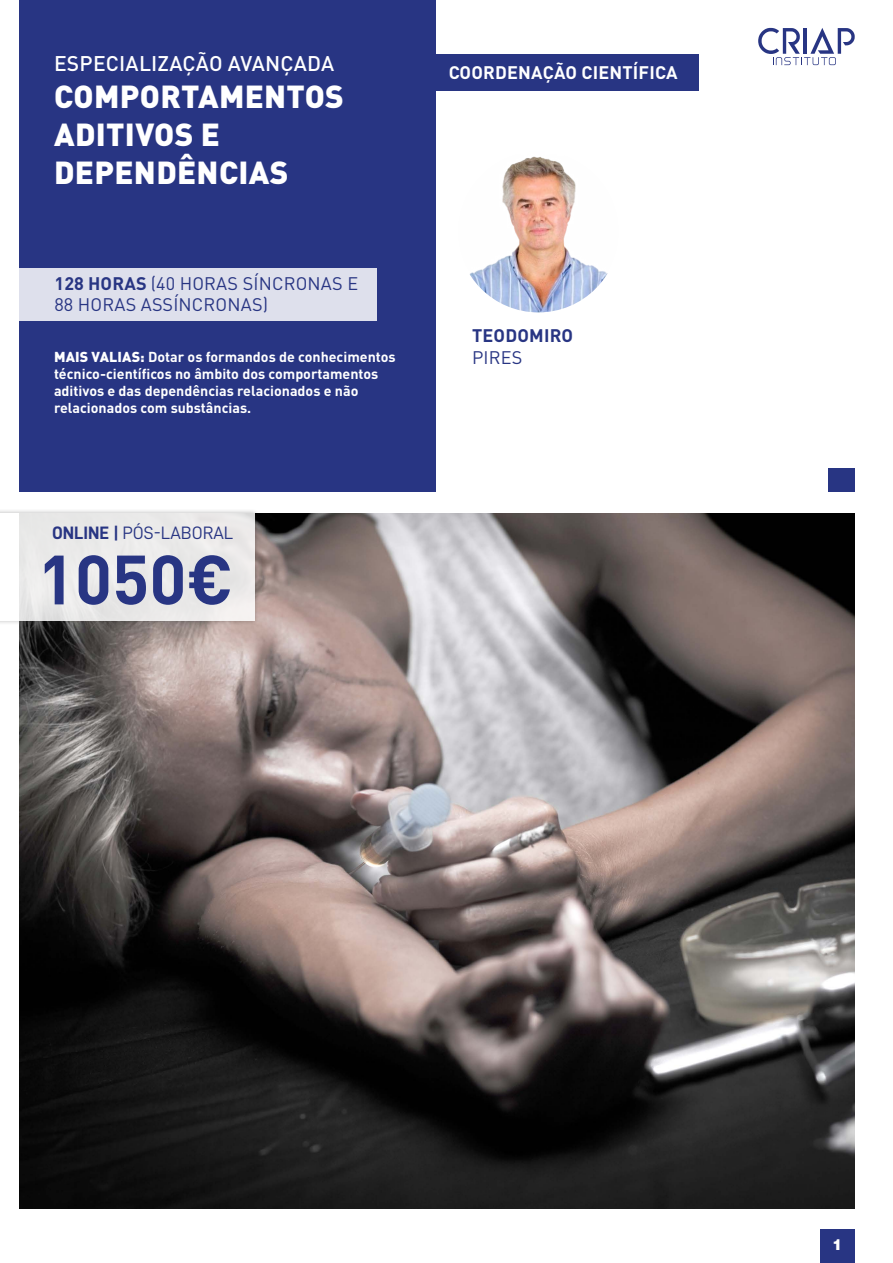
<style>
.page{position:relative;width:893px;height:1263px;background:#fff}
.page>*{position:absolute;margin:0;border:0;box-sizing:border-box;transform-origin:0 0}
.t1{font:700 68.55px "DIN Pro";color:#283583}
.t2{font:900 31.5px/37.8px "DIN Pro";letter-spacing:.01em;color:#fff}
.t3{font:500 21px "DIN Pro";letter-spacing:.01em;color:#fff}
.t4{font:18px/21.6px "DIN Pro";letter-spacing:.01em;color:#283583}
.t5{font:700 18px "DIN Pro";letter-spacing:.01em;color:#fff}
.t6{font:18px "D DIN";color:#283583}
.t7{font:700 18px "DIN Pro";letter-spacing:.01em;color:#283583}
.t8{font:900 15px "Helvetica LT Std";color:#fff}
.t9{font:700 14.25px/17.1px "DIN Pro";color:#fff}
.s1{font-weight:700}
.s2{font-weight:900}
.s3{font-family:"D DIN Bold"}
</style>
<div class="page">
<div style="left:820px;top:1229px;width:35px;height:34px;background:#283583"></div>
<div style="left:424px;top:54px;width:275px;height:37px;background:#283583"></div>
<div style="left:19px;top:0;width:417px;height:492px;background:#283583"></div>
<img style="left:19px;top:513px;width:836px;height:696px">
<div style="left:0;top:268px;width:376px;height:52px;background:#dee0ec"></div>
<div style="left:0;top:509px;width:259px;height:116px;background:#000;opacity:.28"></div>
<svg style="left:0;top:513px;width:254px;height:108px;background:#ebeaea"></svg>
<img style="left:457px;top:150px;width:162px;height:162px;border-radius:81px">
<div style="left:829px;top:468px;width:26px;height:24px;background:#283583"></div>
<svg style="left:758px;top:28px;width:97px;height:37px"></svg>
<h3 class="t3" style="left:54px;top:49px;width:282px">ESPECIALIZAÇÃO AVANÇADA</h3>
<h2 class="t2" style="left:54px;top:77px;width:291px">COMPORTAMENTOS<br>ADITIVOS E<br>DEPENDÊNCIAS</h2>
<p class="t4" style="left:55px;top:272px;width:305px"><span class="s1">128 HORAS</span> (40 HORAS SÍNCRONAS E<br>88 HORAS ASSÍNCRONAS)</p>
<p class="t9" style="left:54px;top:347px;width:343px"><span class="s2">MAIS VALIAS:</span> Dotar os formandos de conhecimentos técnico-científicos no âmbito dos comportamentos aditivos e das dependências relacionados e não relacionados com substâncias.</p>
<p class="t6" style="left:52px;top:523px;width:183px"><span class="s3">ONLINE |</span> PÓS-LABORAL</p>
<h1 class="t1" style="left:38px;top:533px;width:197px">1050€</h1>
<p class="t5" style="left:449px;top:60px;width:230px">COORDENAÇÃO CIENTÍFICA</p>
<p class="t7" style="left:472px;top:323px;width:103px">TEODOMIRO</p>
<p class="t4" style="left:472px;top:346px;width:52px">PIRES</p>
<p class="t8" style="left:832px;top:1235px;width:12px">1</p>
</div>
